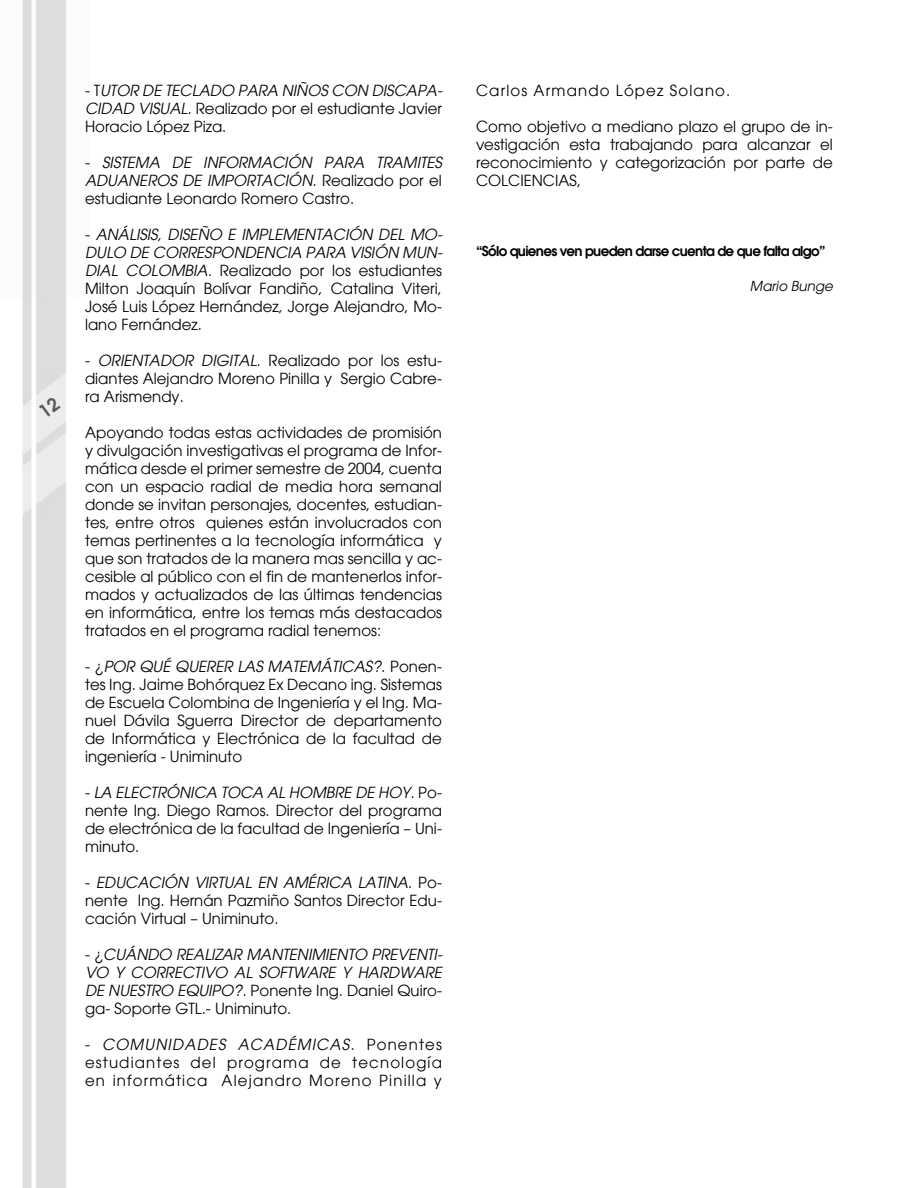
<style>
.page{position:relative;width:918px;height:1188px;background:#fff}
.page>*{position:absolute;margin:0;border:0;box-sizing:border-box;transform-origin:0 0}
.t1{font:15px/18px "Avant Garde";color:#000;text-align:justify}
.t2{font:italic 15px/18px "Avant Garde";color:#000;text-align:justify}
.t3{font:15px "Avant Garde";letter-spacing:.075em;color:#000}
.t4{font:600 13.5px "Avant Garde";letter-spacing:-.05em;color:#000}
.t5{font:italic 13.5px "Avant Garde";color:#000}
.s1{font-style:italic}
.s2{font-style:normal}
</style>
<div class="page">
<img style="left:22px;top:0;width:44px;height:1188px">
<svg style="left:39px;top:397px;width:22px;height:21px"></svg>
<p class="t1" style="left:85px;top:82px;width:359px">- T<span class="s1">UTOR DE TECLADO PARA NIÑOS CON DISCAPA-CIDAD VISUAL.</span> Realizado por el estudiante Javier Horacio López Piza.</p>
<p class="t2" style="left:85px;top:154px;width:358px"><span class="s2">-</span> SISTEMA DE INFORMACIÓN PARA TRAMITES ADUANEROS DE IMPORTACIÓN. <span class="s2">Realizado por el estudiante Leonardo Romero Castro.</span></p>
<p class="t1" style="left:85px;top:226px;width:359px">- <span class="s1">ANÁLISIS, DISEÑO E IMPLEMENTACIÓN DEL MO-DULO DE CORRESPONDENCIA PARA VISIÓN MUN-DIAL COLOMBIA.</span> Realizado por los estudiantes Milton Joaquín Bolívar Fandiño, Catalina Viteri, José Luis López Hernández, Jorge Alejandro, Mo&shy;lano Fernández.</p>
<p class="t1" style="left:85px;top:352px;width:358px">- <span class="s1">ORIENTADOR DIGITAL.</span> Realizado por los estu&shy;diantes Alejandro Moreno Pinilla y Sergio Cabre&shy;ra Arismendy.</p>
<p class="t1" style="left:85px;top:424px;width:358px">Apoyando todas estas actividades de promisión y divulgación investigativas el programa de Infor&shy;mática desde el primer semestre de 2004, cuenta con un espacio radial de media hora semanal donde se invitan personajes, docentes, estudian&shy;tes, entre otros quienes están involucrados con temas pertinentes a la tecnología informática y que son tratados de la manera mas sencilla y ac&shy;cesible al público con el fin de mantenerlos infor&shy;mados y actualizados de las últimas tendencias en informática, entre los temas más destacados tratados en el programa radial tenemos:</p>
<p class="t1" style="left:85px;top:658px;width:358px">- ¿<span class="s1">POR QUÉ QUERER LAS MATEMÁTICAS?.</span> Ponen&shy;tes Ing. Jaime Bohórquez Ex Decano ing. Sistemas de Escuela Colombina de Ingeniería y el Ing. Ma&shy;nuel Dávila Sguerra Director de departamento de Informática y Electrónica de la facultad de ingeniería - Uniminuto</p>
<p class="t1" style="left:85px;top:784px;width:358px">- <span class="s1">LA ELECTRÓNICA TOCA AL HOMBRE DE HOY.</span> Po&shy;nente Ing. Diego Ramos. Director del programa de electrónica de la facultad de Ingeniería – Uni&shy;minuto.</p>
<p class="t1" style="left:85px;top:874px;width:358px">- <span class="s1">EDUCACIÓN VIRTUAL EN AMÉRICA LATINA</span>. Po&shy;nente Ing. Hernán Pazmiño Santos Director Edu&shy;cación Virtual – Uniminuto.</p>
<p class="t2" style="left:85px;top:946px;width:359px"><span class="s2">- ¿</span>CUÁNDO REALIZAR MANTENIMIENTO PREVENTI-VO Y CORRECTIVO AL SOFTWARE Y HARDWARE DE NUESTRO EQUIPO?. <span class="s2">Ponente Ing. Daniel Quiro&shy;ga- Soporte GTL.- Uniminuto.</span></p>
<p class="t1" style="left:85px;top:1036px;width:358px">- <span class="s1">COMUNIDADES ACADÉMICAS.</span> Ponentes estudiantes del programa de tecnología en informática Alejandro Moreno Pinilla y</p>
<p class="t3" style="left:476px;top:82px;width:256px">Carlos Armando López Solano.</p>
<p class="t1" style="left:476px;top:118px;width:358px">Como objetivo a mediano plazo el grupo de in&shy;vestigación esta trabajando para alcanzar el reconocimiento y categorización por parte de COLCIENCIAS,</p>
<p class="t4" style="left:476px;top:243px;width:351px">“Sólo quienes ven pueden darse cuenta de que falta algo”</p>
<p class="t5" style="left:750px;top:278px;width:85px">Mario Bunge</p>
</div>
